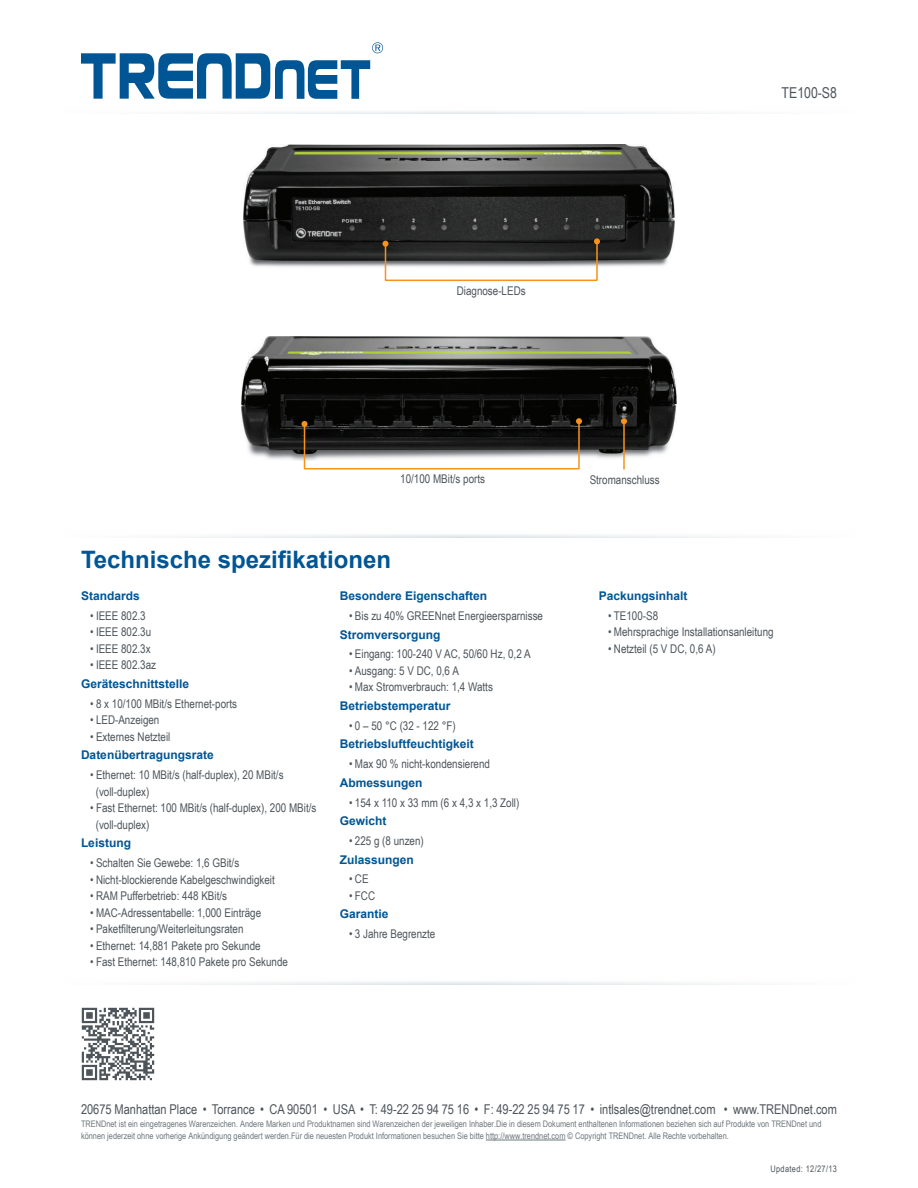
<style>
.page{position:relative;width:918px;height:1188px;background:#fff}
.page>*{position:absolute;margin:0;border:0;box-sizing:border-box;transform-origin:0 0}
.t1{font:700 24px "Arial";color:#005595}
.t2{font:15px "Arial Narrow";color:#4d545a}
.t3{font:13.5px "Arial Narrow";color:#4d545a}
.spec_header{font:12px/16.5px "Arial Narrow";color:#4d545a}
.spec_header-2{font:700 12px "Arial";color:#005595}
.t4{font:9px/12px "Arial Narrow";color:#6e777c}
.t5{font:9px "Arial Narrow";letter-spacing:.04em;color:#4d545a}
</style>
<div class="page">
<svg style="left:201px;top:111px;width:517px;height:3px"></svg>
<svg style="left:81px;top:42px;width:302px;height:57px"></svg>
<img style="left:81px;top:1007px;width:74px;height:74px">
<img style="left:243px;top:145px;width:432px;height:122px">
<img style="left:241px;top:337px;width:436px;height:123px">
<hr style="left:623px;top:421px;width:2px;height:49px;background:#f7931d">
<svg style="left:621px;top:418px;width:6px;height:6px"></svg>
<svg style="left:302px;top:418px;width:280px;height:52px"></svg>
<svg style="left:382px;top:238px;width:218px;height:44px"></svg>
<hr style="left:486px;top:1140px;width:80px;height:1px;background:#6e777c">
<p class="t2" style="left:782px;top:81px;width:57px">TE100-S8</p>
<p class="spec_header" style="left:457px;top:282px;width:70px">Diagnose-LEDs</p>
<p class="spec_header" style="left:400px;top:470px;width:86px">10/100 MBit/s ports</p>
<p class="spec_header" style="left:590px;top:471px;width:71px">Stromanschluss</p>
<p class="t1" style="left:81px;top:544px;width:312px">Technische spezifikationen</p>
<p class="spec_header-2" style="left:81px;top:588px;width:60px">Standards</p>
<p class="spec_header" style="left:90px;top:607px;width:57px">• IEEE 802.3</p>
<p class="spec_header" style="left:90px;top:624px;width:62px">• IEEE 802.3u</p>
<p class="spec_header" style="left:90px;top:640px;width:62px">• IEEE 802.3x</p>
<p class="spec_header" style="left:90px;top:657px;width:67px">• IEEE 802.3az</p>
<p class="spec_header-2" style="left:81px;top:676px;width:110px">Geräteschnittstelle</p>
<p class="spec_header" style="left:90px;top:695px;width:148px">• 8 x 10/100 MBit/s Ethernet-ports</p>
<p class="spec_header" style="left:90px;top:711px;width:71px">• LED-Anzeigen</p>
<p class="spec_header" style="left:90px;top:728px;width:82px">• Externes Netzteil</p>
<p class="spec_header-2" style="left:81px;top:747px;width:134px">Datenübertragungsrate</p>
<p class="spec_header" style="left:96px;top:766px;width:189px;text-indent:-5px">• Ethernet: 10 MBit/s (half-duplex), 20 MBit/s (voll-duplex)</p>
<p class="spec_header" style="left:96px;top:799px;width:222px;text-indent:-5px">• Fast Ethernet: 100 MBit/s (half-duplex), 200 MBit/s (voll-duplex)</p>
<p class="spec_header-2" style="left:81px;top:835px;width:52px">Leistung</p>
<p class="spec_header" style="left:90px;top:854px;width:151px">• Schalten Sie Gewebe: 1,6 GBit/s</p>
<p class="spec_header" style="left:90px;top:871px;width:186px">• Nicht-blockierende Kabelgeschwindigkeit</p>
<p class="spec_header" style="left:90px;top:887px;width:138px">• RAM Pufferbetrieb: 448 KBit/s</p>
<p class="spec_header" style="left:90px;top:904px;width:172px">• MAC-Adressentabelle: 1,000 Einträge</p>
<p class="spec_header" style="left:90px;top:920px;width:155px">• Paketfilterung/Weiterleitungsraten</p>
<p class="spec_header" style="left:90px;top:937px;width:172px">• Ethernet: 14,881 Pakete pro Sekunde</p>
<p class="spec_header" style="left:90px;top:953px;width:199px">• Fast Ethernet: 148,810 Pakete pro Sekunde</p>
<p class="spec_header-2" style="left:340px;top:588px;width:149px">Besondere Eigenschaften</p>
<p class="spec_header" style="left:349px;top:607px;width:195px">• Bis zu 40% GREENnet Energieersparnisse</p>
<p class="spec_header-2" style="left:340px;top:626px;width:102px">Stromversorgung</p>
<p class="spec_header" style="left:349px;top:645px;width:183px">• Eingang: 100-240 V AC, 50/60 Hz, 0,2 A</p>
<p class="spec_header" style="left:349px;top:662px;width:111px">• Ausgang: 5 V DC, 0,6 A</p>
<p class="spec_header" style="left:349px;top:678px;width:145px">• Max Stromverbrauch: 1,4 Watts</p>
<p class="spec_header-2" style="left:340px;top:698px;width:112px">Betriebstemperatur</p>
<p class="spec_header" style="left:349px;top:717px;width:108px">• 0 – 50 °C (32 - 122 °F)</p>
<p class="spec_header-2" style="left:340px;top:736px;width:136px">Betriebsluftfeuchtigkeit</p>
<p class="spec_header" style="left:349px;top:755px;width:142px">• Max 90 % nicht-kondensierend</p>
<p class="spec_header-2" style="left:340px;top:775px;width:84px">Abmessungen</p>
<p class="spec_header" style="left:349px;top:794px;width:172px">• 154 x 110 x 33 mm (6 x 4,3 x 1,3 Zoll)</p>
<p class="spec_header-2" style="left:340px;top:813px;width:48px">Gewicht</p>
<p class="spec_header" style="left:349px;top:832px;width:76px">• 225 g (8 unzen)</p>
<p class="spec_header-2" style="left:340px;top:851px;width:76px">Zulassungen</p>
<p class="spec_header" style="left:349px;top:870px;width:21px">• CE</p>
<p class="spec_header" style="left:349px;top:887px;width:27px">• FCC</p>
<p class="spec_header-2" style="left:340px;top:906px;width:50px">Garantie</p>
<p class="spec_header" style="left:349px;top:925px;width:88px">• 3 Jahre Begrenzte</p>
<p class="spec_header-2" style="left:599px;top:588px;width:90px">Packungsinhalt</p>
<p class="spec_header" style="left:608px;top:607px;width:52px">• TE100-S8</p>
<p class="spec_header" style="left:608px;top:624px;width:167px">• Mehrsprachige Installationsanleitung</p>
<p class="spec_header" style="left:608px;top:640px;width:109px">• Netzteil (5 V DC, 0,6 A)</p>
<p class="t3" style="left:81px;top:1099px;width:758px">20675 Manhattan Place • Torrance • CA 90501 • USA • T: 49-22 25 94 75 16 • F: 49-22 25 94 75 17 • intlsales@trendnet.com • www.TRENDnet.com</p>
<p class="t4" style="left:81px;top:1118px;width:742px">TRENDnet ist ein eingetragenes Warenzeichen. Andere Marken und Produktnamen sind Warenzeichen der jeweiligen Inhaber.Die in diesem Dokument enthaltenen Informationen beziehen sich auf Produkte von TRENDnet und können jederzeit ohne vorherige Ankündigung geändert werden.Für die neuesten Produkt Informationen besuchen Sie bitte http://www.trendnet.com © Copyright TRENDnet. Alle Rechte vorbehalten.</p>
<p class="t5" style="left:771px;top:1162px;width:68px">Updated: 12/27/13</p>
</div>
